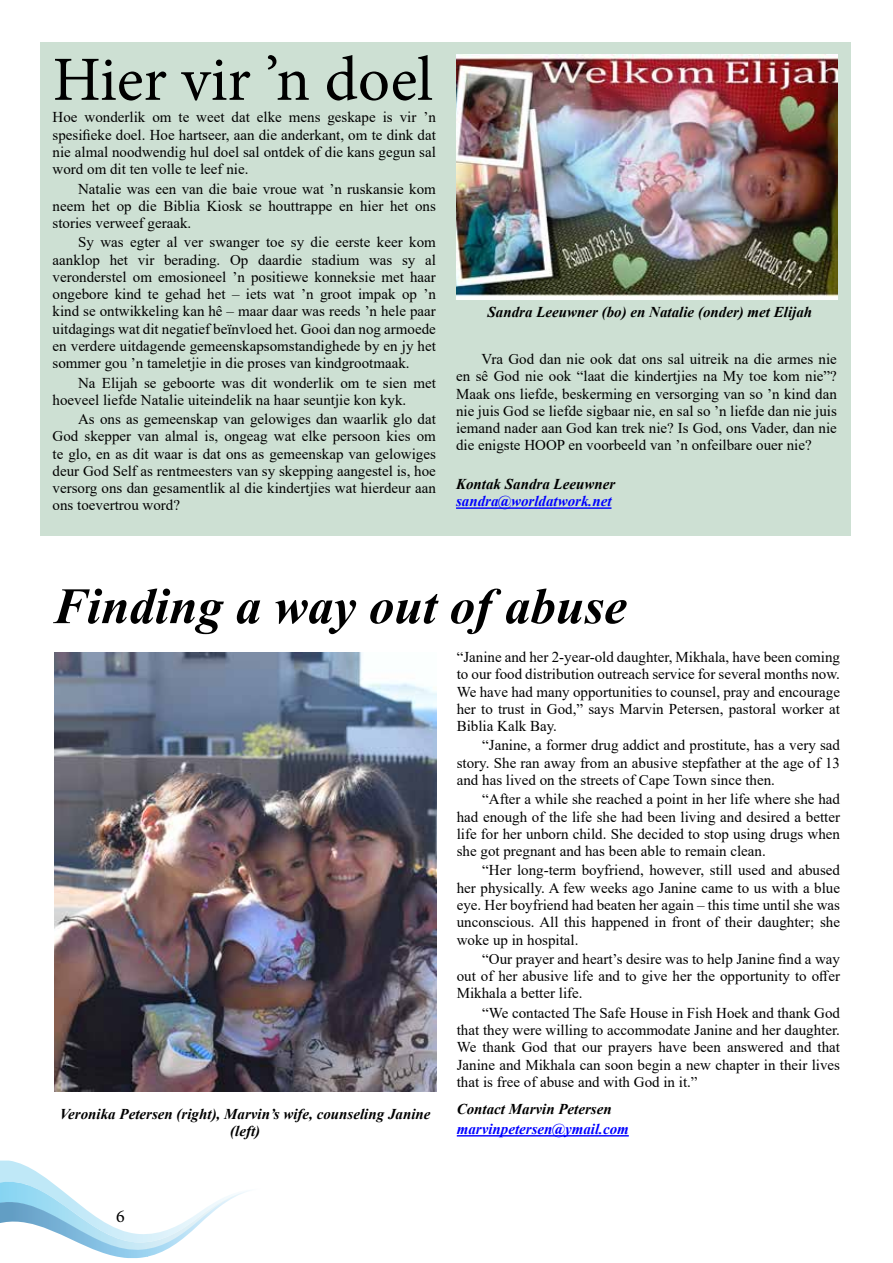
<style>
.page{position:relative;width:893px;height:1263px;background:#fff}
.page>*{position:absolute;margin:0;border:0;box-sizing:border-box;transform-origin:0 0}
.t1{font:63px "Minion Pro";color:#000}
.t2{font:italic 700 51px "Times New Roman";color:#000}
.t3{font:18px "Minion Pro";color:#000}
.t4{font:15px/17.2px "Times New Roman";color:#000;text-align:justify}
.t5{font:italic 700 15px/17.2px "Times New Roman";color:#000;text-align:center}
.t6{font:italic 700 15px "Times New Roman";color:#00f}
</style>
<div class="page">
<svg style="left:0;top:1160px;width:247px;height:98px"></svg>
<div style="left:40px;top:42px;width:811px;height:494px;background:#cde0d3"></div>
<hr style="left:457px;top:1135px;width:172px;height:1px;background:#00f">
<hr style="left:456px;top:507px;width:155px;height:2px;background:#00f">
<img style="left:456px;top:54px;width:382px;height:246px">
<img style="left:54px;top:653px;width:382px;height:439px">
<h1 class="t1" style="left:53px;top:37px;width:382px">Hier vir ’n doel</h1>
<p class="t4" style="left:53px;top:108px;width:385px">Hoe wonderlik om te weet dat elke mens geskape is vir ’n spesifieke doel. Hoe hartseer, aan die anderkant, om te dink dat nie almal noodwendig hul doel sal ontdek of die kans gegun sal word om dit ten volle te leef nie.</p>
<p class="t4" style="left:53px;top:179px;width:385px;text-indent:26px">Natalie was een van die baie vroue wat ’n ruskansie kom neem het op die Biblia Kiosk se houttrappe en hier het ons stories verweef geraak.</p>
<p class="t4" style="left:53px;top:233px;width:385px;text-indent:26px">Sy was egter al ver swanger toe sy die eerste keer kom aanklop het vir berading. Op daardie stadium was sy al veronderstel om emosioneel ’n positiewe konneksie met haar ongebore kind te gehad het – iets wat ’n groot impak op ’n kind se ontwikkeling kan hê – maar daar was reeds ’n hele paar uitdagings wat dit negatief beïnvloed het. Gooi dan nog armoede en verdere uitdagende gemeenskapsomstandighede by en jy het sommer gou ’n tameletjie in die proses van kindgrootmaak.</p>
<p class="t4" style="left:53px;top:373px;width:385px;text-indent:26px">Na Elijah se geboorte was dit wonderlik om te sien met hoeveel liefde Natalie uiteindelik na haar seuntjie kon kyk.</p>
<p class="t4" style="left:53px;top:410px;width:385px;text-indent:26px">As ons as gemeenskap van gelowiges dan waarlik glo dat God skepper van almal is, ongeag wat elke persoon kies om te glo, en as dit waar is dat ons as gemeenskap van gelowiges deur God Self as rentmeesters van sy skepping aangestel is, hoe versorg ons dan gesamentlik al die kindertjies wat hierdeur aan ons toevertrou word?</p>
<p class="t5" style="left:488px;top:303px;width:326px">Sandra Leeuwner (bo) en Natalie (onder) met Elijah</p>
<p class="t4" style="left:456px;top:350px;width:382px;text-indent:26px">Vra God dan nie ook dat ons sal uitreik na die armes nie en sê God nie ook “laat die kindertjies na My toe kom nie”?<br>Maak ons liefde, beskerming en versorging van so ’n kind dan nie juis God se liefde sigbaar nie, en sal so ’n liefde dan nie juis iemand nader aan God kan trek nie? Is God, ons Vader, dan nie die enigste HOOP en voorbeeld van ’n onfeilbare ouer nie?</p>
<p class="t5" style="left:456px;top:475px;width:161px">Kontak Sandra Leeuwner</p>
<p class="t6" style="left:456px;top:491px;width:157px">sandra@worldatwork.net</p>
<h2 class="t2" style="left:53px;top:570px;width:575px">Finding a way out of abuse</h2>
<p class="t5" style="left:60px;top:1104px;width:372px">Veronika Petersen (right), Marvin’s wife, counseling Janine (left)</p>
<p class="t4" style="left:457px;top:648px;width:385px">“Janine and her 2-year-old daughter, Mikhala, have been coming to our food distribution outreach service for several months now.<br>We have had many opportunities to counsel, pray and encourage her to trust in God,” says Marvin Petersen, pastoral worker at Biblia Kalk Bay.</p>
<p class="t4" style="left:457px;top:736px;width:385px;text-indent:26px">“Janine, a former drug addict and prostitute, has a very sad story. She ran away from an abusive stepfather at the age of 13 and has lived on the streets of Cape Town since then.</p>
<p class="t4" style="left:457px;top:790px;width:385px;text-indent:26px">“After a while she reached a point in her life where she had had enough of the life she had been living and desired a better life for her unborn child. She decided to stop using drugs when she got pregnant and has been able to remain clean.</p>
<p class="t4" style="left:457px;top:861px;width:385px;text-indent:26px">“Her long-term boyfriend, however, still used and abused her physically. A few weeks ago Janine came to us with a blue eye. Her boyfriend had beaten her again – this time until she was unconscious. All this happened in front of their daughter; she woke up in hospital.</p>
<p class="t4" style="left:457px;top:950px;width:385px;text-indent:26px">“Our prayer and heart’s desire was to help Janine find a way out of her abusive life and to give her the opportunity to offer Mikhala a better life.</p>
<p class="t4" style="left:457px;top:1004px;width:385px;text-indent:26px">“We contacted The Safe House in Fish Hoek and thank God that they were willing to accommodate Janine and her daughter.<br>We thank God that our prayers have been answered and that Janine and Mikhala can soon begin a new chapter in their lives that is free of abuse and with God in it.”</p>
<p class="t5" style="left:457px;top:1100px;width:157px">Contact Marvin Petersen</p>
<p class="t6" style="left:457px;top:1119px;width:174px">marvinpetersen@ymail.com</p>
<p class="t3" style="left:116px;top:1204px;width:10px">6</p>
</div>
